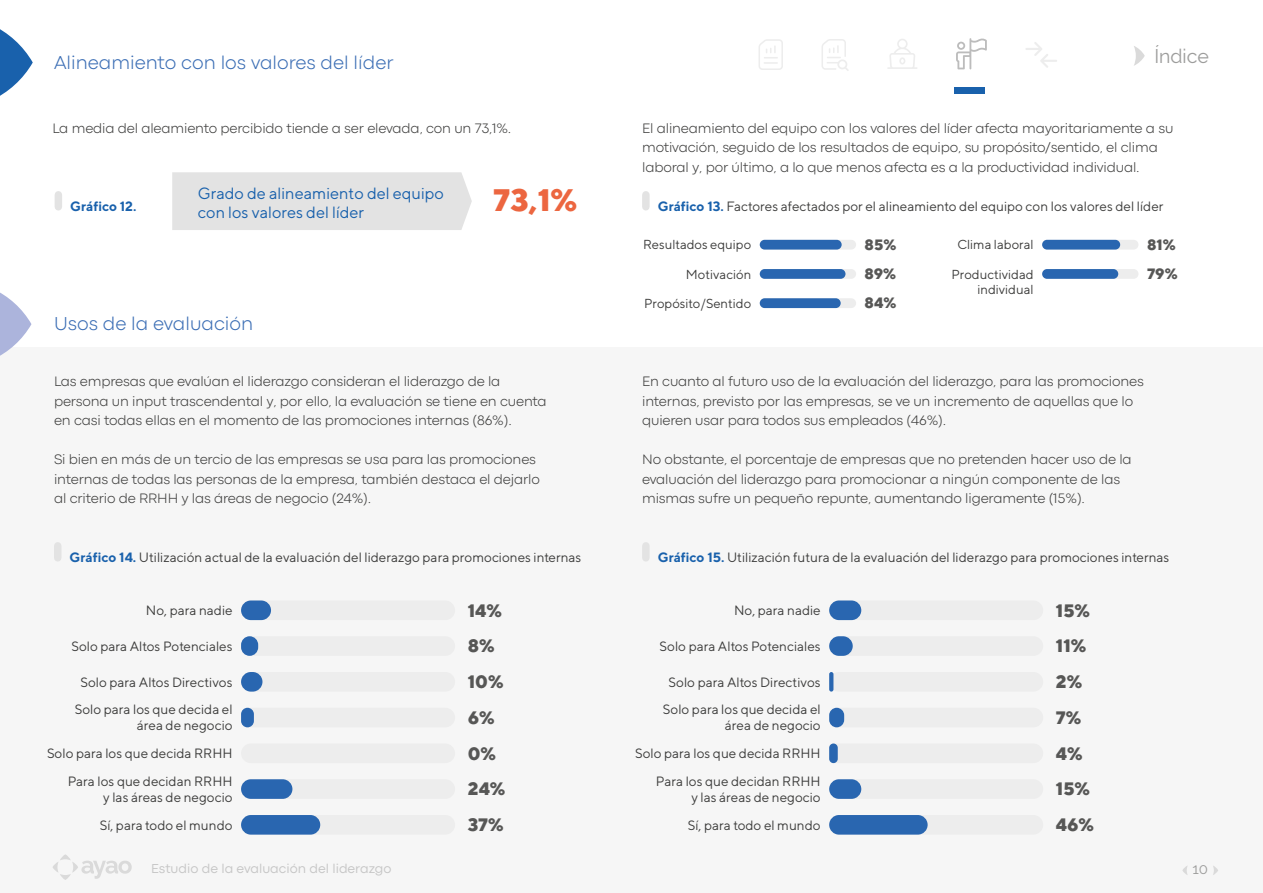
<style>
.page{position:relative;width:1263px;height:893px;background:#fff}
.page>*{position:absolute;margin:0;border:0;box-sizing:border-box;transform-origin:0 0}
.t1{font:800 31.05px "TT Norms";color:#ec6640}
.t2{font:300 19.5px "Codec Pro";color:#3a6db4}
.t3{font:19.5px "Raleway";color:#9d9d9c}
.t4{font:800 18px "TT Norms";color:#575756}
.t5{font:16.35px/19.5px "TT Norms";color:#1961ac}
.t6{font:800 15px "TT Norms";color:#575756}
.t7{font:15px "Raleway";color:#9d9d9c}
.t8{font:300 14.25px/19.5px "Codec Pro";letter-spacing:-.01em;color:#3c3c3b}
.t9{font:13.5px/15.8px "TT Norms";color:#3c3c3b;text-align:right}
.t10{font:13.5px "Codec Pro News";color:#c6c6c6}
.t11{font:700 13.5px "TT Norms";color:#1961ac}
.t12{font:13.05px/15.6px "TT Norms";color:#3c3c3b;text-align:right}
.s1{font-weight:700;color:#1961ac}
</style>
<div class="page">
<svg style="left:1134px;top:46px;width:11px;height:20px"></svg>
<div style="left:0;top:347px;width:1263px;height:546px;background:#f6f6f6"></div>
<div style="left:172px;top:172px;width:300px;height:58px;background:#e3e3e3"></div>
<div style="left:55px;top:195px;width:7px;height:12px;background:#e3e3e3"></div>
<svg style="left:0;top:29px;width:33px;height:67px"></svg>
<svg style="left:0;top:292px;width:31px;height:64px"></svg>
<div style="left:54px;top:546px;width:8px;height:12px;background:#e3e3e3"></div>
<div style="left:642px;top:546px;width:8px;height:12px;background:#e3e3e3"></div>
<div style="left:642px;top:195px;width:8px;height:12px;background:#e3e3e3"></div>
<svg style="left:1213px;top:866px;width:5px;height:9px"></svg>
<svg style="left:1182px;top:866px;width:6px;height:9px"></svg>
<svg style="left:53px;top:854px;width:79px;height:26px"></svg>
<svg style="left:1026px;top:42px;width:31px;height:26px"></svg>
<svg style="left:956px;top:38px;width:31px;height:31px"></svg>
<svg style="left:888px;top:39px;width:29px;height:30px"></svg>
<svg style="left:822px;top:39px;width:27px;height:32px"></svg>
<div style="left:954px;top:87px;width:30px;height:7px;background:#1961ac"></div>
<svg style="left:759px;top:39px;width:24px;height:31px"></svg>
<div style="left:241px;top:600px;width:214px;height:20px;background:#ededed;border-radius:10px"></div>
<div style="left:829px;top:600px;width:214px;height:20px;background:#ededed;border-radius:10px"></div>
<div style="left:241px;top:636px;width:214px;height:20px;background:#ededed;border-radius:10px"></div>
<div style="left:829px;top:636px;width:214px;height:20px;background:#ededed;border-radius:10px"></div>
<div style="left:241px;top:672px;width:214px;height:20px;background:#ededed;border-radius:10px"></div>
<div style="left:829px;top:672px;width:214px;height:20px;background:#ededed;border-radius:10px"></div>
<svg style="left:829px;top:708px;width:16px;height:19px"></svg>
<div style="left:241px;top:743px;width:214px;height:20px;background:#ededed;border-radius:10px"></div>
<div style="left:241px;top:779px;width:214px;height:20px;background:#ededed;border-radius:10px"></div>
<div style="left:829px;top:779px;width:214px;height:20px;background:#ededed;border-radius:10px"></div>
<div style="left:241px;top:815px;width:214px;height:20px;background:#ededed;border-radius:10px"></div>
<div style="left:829px;top:815px;width:214px;height:20px;background:#ededed;border-radius:10px"></div>
<div style="left:760px;top:240px;width:96px;height:10px;background:#ededed;border-radius:5px"></div>
<div style="left:1042px;top:240px;width:96px;height:10px;background:#ededed;border-radius:5px"></div>
<div style="left:760px;top:269px;width:96px;height:10px;background:#ededed;border-radius:5px"></div>
<div style="left:1042px;top:269px;width:96px;height:10px;background:#ededed;border-radius:5px"></div>
<div style="left:760px;top:298px;width:96px;height:10px;background:#ededed;border-radius:5px"></div>
<div style="left:241px;top:600px;width:30px;height:20px;background:#2966b0;border-radius:10px"></div>
<div style="left:829px;top:600px;width:32px;height:20px;background:#2966b0;border-radius:10px"></div>
<div style="left:241px;top:636px;width:17px;height:20px;background:#2966b0;border-radius:9px"></div>
<div style="left:829px;top:636px;width:24px;height:20px;background:#2966b0;border-radius:10px"></div>
<div style="left:241px;top:672px;width:21px;height:20px;background:#2966b0;border-radius:10px"></div>
<svg style="left:829px;top:672px;width:4px;height:20px"></svg>
<div style="left:241px;top:708px;width:13px;height:19px;background:#2966b0;border-radius:6px"></div>
<div style="left:829px;top:708px;width:15px;height:19px;background:#2966b0;border-radius:7px"></div>
<div style="left:241px;top:743px;width:9px;height:20px;background:#ededed;border-radius:4px"></div>
<div style="left:829px;top:743px;width:9px;height:20px;background:#2966b0;border-radius:4px"></div>
<div style="left:241px;top:779px;width:51px;height:20px;background:#2966b0;border-radius:10px"></div>
<div style="left:829px;top:779px;width:32px;height:20px;background:#2966b0;border-radius:10px"></div>
<div style="left:241px;top:815px;width:79px;height:20px;background:#2966b0;border-radius:10px"></div>
<div style="left:829px;top:815px;width:99px;height:20px;background:#2966b0;border-radius:10px"></div>
<div style="left:760px;top:240px;width:82px;height:10px;background:#2966b0;border-radius:5px"></div>
<div style="left:1042px;top:240px;width:78px;height:10px;background:#2966b0;border-radius:5px"></div>
<div style="left:760px;top:269px;width:85px;height:10px;background:#2966b0;border-radius:5px"></div>
<div style="left:1042px;top:269px;width:76px;height:10px;background:#2966b0;border-radius:5px"></div>
<div style="left:760px;top:298px;width:81px;height:10px;background:#2966b0;border-radius:5px"></div>
<h2 class="t2" style="left:54px;top:51px;width:341px">Alineamiento con los valores del líder</h2>
<h2 class="t3" style="left:1154px;top:45px;width:56px">Índice</h2>
<p class="t8" style="left:52px;top:118px;width:460px">La media del aleamiento percibido tiende a ser elevada, con un 73,1%.</p>
<p class="t8" style="left:642px;top:118px;width:533px">El alineamiento del equipo con los valores del líder afecta mayoritariamente a su motivación, seguido de los resultados de equipo, su propósito/sentido, el clima laboral y, por último, a lo que menos afecta es a la productividad individual.</p>
<p class="t11" style="left:70px;top:197px;width:68px">Gráfico 12.</p>
<p class="t5" style="left:198px;top:183px;width:248px">Grado de alineamiento del equipo con los valores del líder</p>
<h1 class="t1" style="left:493px;top:180px;width:86px">73,1%</h1>
<h2 class="t2" style="left:54px;top:312px;width:201px">Usos de la evaluación</h2>
<p class="t8" style="left:54px;top:371px;width:494px">Las empresas que evalúan el liderazgo consideran el liderazgo de la persona un input trascendental y, por ello, la evaluación se tiene en cuenta en casi todas ellas en el momento de las promociones internas (86%).</p>
<p class="t8" style="left:54px;top:449px;width:487px">Si bien en más de un tercio de las empresas se usa para las promociones internas de todas las personas de la empresa, también destaca el dejarlo al criterio de RRHH y las áreas de negocio (24%).</p>
<p class="t9" style="left:658px;top:198px;width:507px"><span class="s1">Gráfico 13.</span> Factores afectados por el alineamiento del equipo con los valores del líder</p>
<p class="t6" style="left:865px;top:235px;width:33px">85%</p>
<p class="t6" style="left:1147px;top:235px;width:30px">81%</p>
<p class="t12" style="left:643px;top:237px;width:110px">Resultados equipo</p>
<p class="t12" style="left:957px;top:237px;width:78px">Clima laboral</p>
<p class="t6" style="left:865px;top:264px;width:33px">89%</p>
<p class="t6" style="left:1147px;top:264px;width:32px">79%</p>
<p class="t12" style="left:686px;top:266px;width:67px">Motivación</p>
<p class="t12" style="left:951px;top:266px;width:84px">Productividad individual</p>
<p class="t12" style="left:644px;top:295px;width:109px">Propósito/Sentido</p>
<p class="t6" style="left:865px;top:293px;width:33px">84%</p>
<p class="t8" style="left:642px;top:371px;width:503px">En cuanto al futuro uso de la evaluación del liderazgo, para las promociones internas, previsto por las empresas, se ve un incremento de aquellas que lo quieren usar para todos sus empleados (46%).</p>
<p class="t8" style="left:642px;top:449px;width:491px">No obstante, el porcentaje de empresas que no pretenden hacer uso de la evaluación del liderazgo para promocionar a ningún componente de las mismas sufre un pequeño repunte, aumentando ligeramente (15%).</p>
<p class="t9" style="left:70px;top:549px;width:513px"><span class="s1">Gráfico 14.</span> Utilización actual de la evaluación del liderazgo para promociones internas</p>
<p class="t9" style="left:658px;top:549px;width:513px"><span class="s1">Gráfico 15.</span> Utilización futura de la evaluación del liderazgo para promociones internas</p>
<p class="t4" style="left:468px;top:599px;width:36px">14%</p>
<p class="t4" style="left:1056px;top:599px;width:36px">15%</p>
<p class="t9" style="left:146px;top:602px;width:88px">No, para nadie</p>
<p class="t9" style="left:734px;top:602px;width:88px">No, para nadie</p>
<p class="t4" style="left:468px;top:634px;width:28px">8%</p>
<p class="t4" style="left:1056px;top:634px;width:32px">11%</p>
<p class="t9" style="left:71px;top:638px;width:163px">Solo para Altos Potenciales</p>
<p class="t9" style="left:659px;top:638px;width:163px">Solo para Altos Potenciales</p>
<p class="t4" style="left:468px;top:670px;width:37px">10%</p>
<p class="t4" style="left:1056px;top:670px;width:28px">2%</p>
<p class="t9" style="left:80px;top:674px;width:154px">Solo para Altos Directivos</p>
<p class="t9" style="left:669px;top:674px;width:154px">Solo para Altos Directivos</p>
<p class="t9" style="left:75px;top:701px;width:159px">Solo para los que decida el área de negocio</p>
<p class="t9" style="left:663px;top:701px;width:159px">Solo para los que decida el área de negocio</p>
<p class="t4" style="left:468px;top:706px;width:28px">6%</p>
<p class="t4" style="left:1056px;top:706px;width:27px">7%</p>
<p class="t4" style="left:468px;top:742px;width:30px">0%</p>
<p class="t4" style="left:1056px;top:742px;width:28px">4%</p>
<p class="t4" style="left:468px;top:777px;width:39px">24%</p>
<p class="t4" style="left:1056px;top:777px;width:36px">15%</p>
<p class="t4" style="left:468px;top:813px;width:37px">37%</p>
<p class="t4" style="left:1056px;top:813px;width:40px">46%</p>
<p class="t9" style="left:47px;top:745px;width:187px">Solo para los que decida RRHH</p>
<p class="t9" style="left:635px;top:745px;width:187px">Solo para los que decida RRHH</p>
<p class="t9" style="left:68px;top:773px;width:166px">Para los que decidan RRHH y las áreas de negocio</p>
<p class="t9" style="left:656px;top:773px;width:166px">Para los que decidan RRHH y las áreas de negocio</p>
<p class="t9" style="left:100px;top:817px;width:134px">Sí, para todo el mundo</p>
<p class="t9" style="left:688px;top:817px;width:134px">Sí, para todo el mundo</p>
<p class="t10" style="left:151px;top:860px;width:242px">Estudio de la evaluación del liderazgo</p>
<p class="t7" style="left:1192px;top:860px;width:17px">10</p>
</div>
